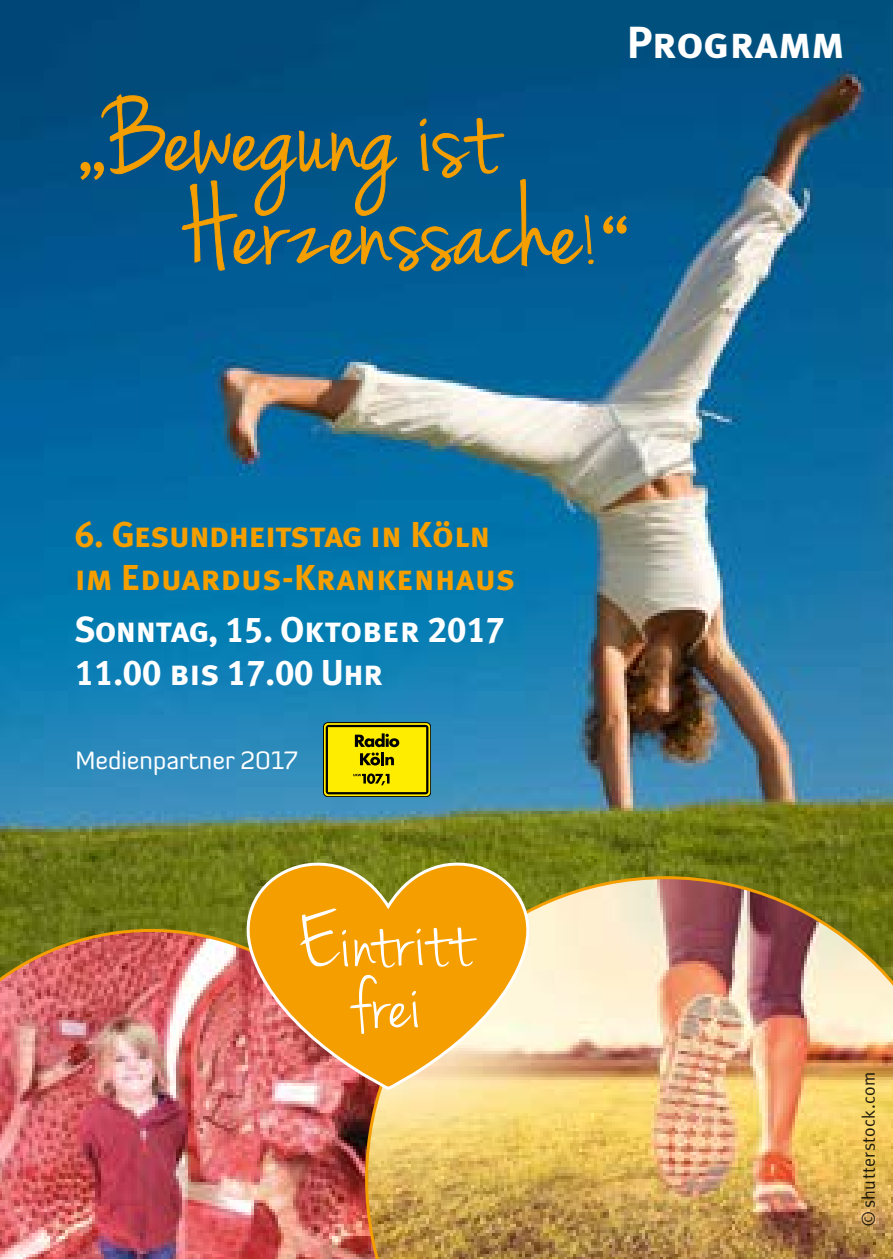
<style>
.page{position:relative;width:893px;height:1259px;background:#fff}
.page>*{position:absolute;margin:0;border:0;box-sizing:border-box;transform-origin:0 0}
.t1{font:116.7px/93.3px "Jenna Sue";letter-spacing:.01em;color:#f59e00}
.t2{font:82.8px/62.1px "Jenna Sue";color:#fff;text-align:center}
.t3{font:45px "Meta Plus Bold Caps";letter-spacing:-.005em;color:#fff}
.t4{font:36px/43.2px "Meta Plus Bold Caps";color:#f59e00}
.t5{font:36px/43.2px "Meta Plus Bold Caps";color:#fff}
.t6{font:24.9px "Diavlo";color:#fff}
.t7{font:18px "Meta Plus Normal";letter-spacing:.015em;color:#000}
.s1{font-family:"Meta Plus Normal";font-size:67.8px}
.s2{font-size:67.8px}
</style>
<div class="page">
<img style="left:0;top:0;width:893px;height:929px">
<img style="left:0;top:929px;width:365px;height:330px">
<img style="left:365px;top:876px;width:528px;height:383px">
<svg style="left:101px;top:94px;width:493px;height:177px;background:#105981"></svg>
<svg style="left:226px;top:823px;width:328px;height:268px;background:#d59d34"></svg>
<svg style="left:323px;top:722px;width:108px;height:74px"></svg>
<div style="left:323px;top:722px;width:108px;height:75px;border:1px solid #000;border-radius:5px"></div>
<svg style="left:326px;top:725px;width:102px;height:69px;background:#ccbe00"></svg>
<p class="t3" style="left:626px;top:16px;width:220px">Programm</p>
<h1 class="t1" style="left:185px;top:96px;width:447px;text-indent:-108px"><span class="s1">„</span>Bewegung ist<br>Herzenssache<span class="s2">!</span><span class="s1">“</span></h1>
<p class="t4" style="left:75px;top:513px;width:442px">6. Gesundheitstag in Köln im Eduardus-Krankenhaus</p>
<p class="t5" style="left:75px;top:607px;width:431px">Sonntag, 15. Oktober 2017<br>11.00 bis 17.00 Uhr</p>
<p class="t6" style="left:75px;top:744px;width:224px">Medienpartner 2017</p>
<h2 class="t2" style="left:298px;top:916px;width:174px;rotate:-1deg">Eintritt frei</h2>
<p class="t7" style="left:858px;top:1226px;width:155px;rotate:-90deg">© shutterstock.com</p>
</div>
